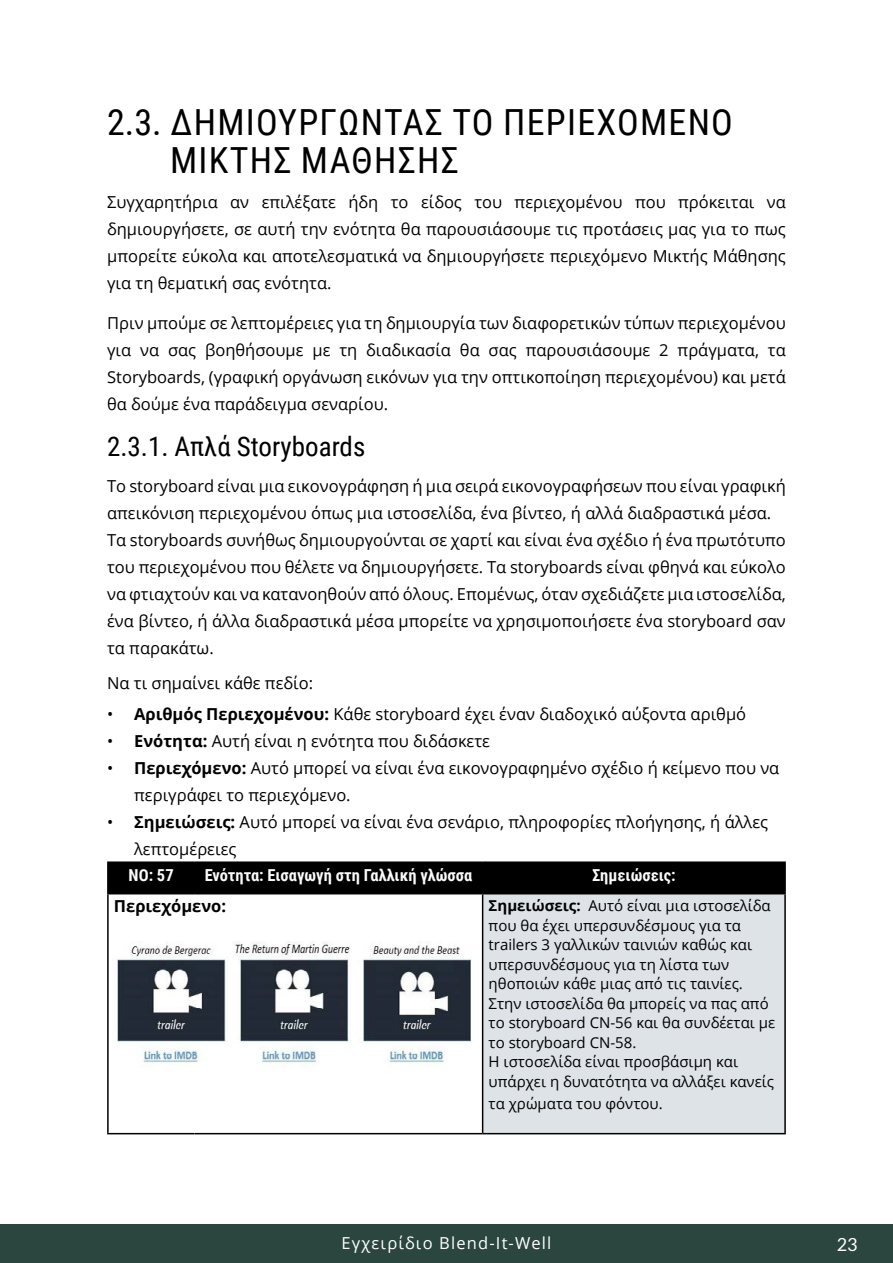
<style>
.page{position:relative;width:893px;height:1263px;background:#fff}
.page>*{position:absolute;margin:0;border:0;box-sizing:border-box;transform-origin:0 0}
.t1{font:36px/37.5px "Roboto Condensed";letter-spacing:.035em;color:#000}
.t2{font:27px "Roboto Condensed";color:#000}
.t3{font:18px "Lato";color:#fff}
.t4{font:16.5px/27px "Open Sans";color:#000}
.t5{font:700 16.5px "Roboto Condensed";color:#fafafa}
.t6{font:16.5px "Open Sans";letter-spacing:.07em;color:#fff}
.t7{font:700 16.5px "Open Sans";color:#000}
.t8{font:15px/19.5px "Open Sans";color:#000}
.s1{font-weight:700}
</style>
<div class="page">
<div style="left:0;top:1224px;width:893px;height:39px;background:#2b463e"></div>
<div style="left:109px;top:863px;width:675px;height:30px;background:#000"></div>
<div style="left:483px;top:894px;width:302px;height:240px;background:#dee3e8"></div>
<hr style="left:107px;top:861px;width:87px;height:2px;background:#000">
<hr style="left:107px;top:863px;width:2px;height:30px;background:#000">
<hr style="left:194px;top:861px;width:289px;height:2px;background:#000">
<hr style="left:194px;top:863px;width:1px;height:30px;background:#000">
<hr style="left:483px;top:861px;width:303px;height:2px;background:#000">
<hr style="left:482px;top:863px;width:1px;height:30px;background:#000">
<hr style="left:784px;top:863px;width:2px;height:30px;background:#000">
<hr style="left:107px;top:893px;width:87px;height:1px;background:#000">
<hr style="left:107px;top:894px;width:2px;height:239px;background:#000">
<hr style="left:194px;top:893px;width:289px;height:1px;background:#000">
<hr style="left:483px;top:893px;width:303px;height:1px;background:#000">
<hr style="left:482px;top:894px;width:1px;height:239px;background:#000">
<hr style="left:784px;top:894px;width:2px;height:239px;background:#000">
<hr style="left:107px;top:1133px;width:87px;height:1px;background:#000">
<hr style="left:194px;top:1133px;width:289px;height:1px;background:#000">
<hr style="left:483px;top:1133px;width:303px;height:1px;background:#000">
<img style="left:116px;top:941px;width:356px;height:126px">
<h1 class="t1" style="left:170px;top:102px;width:564px;text-indent:-63px">2.3. ΔΗ ΜΙΟΥΡΓΏΝΤΑΣ ΤΟ ΠΕΡΙΕΧΌΜΕΝΟ<br>ΜΙΚΤΉΣ ΜΆΘΗΣΗΣ</h1>
<p class="t4" style="left:107px;top:188px;width:680px;text-align:justify">Συγχαρητήρια αν επιλέξατε ήδη το είδος του περιεχομένου που πρόκειται να δημιουργήσετε, σε αυτή την ενότητα θα παρουσιάσουμε τις προτάσεις μας για το πως μπορείτε εύκολα και αποτελεσματικά να δημιουργήσετε περιεχόμενο Μικτής Μάθησης για τη θεματική σας ενότητα.</p>
<p class="t4" style="left:107px;top:309px;width:680px;text-align:justify">Πριν μπούμε σε λεπτομέρειες για τη δημιουργία των διαφορετικών τύπων περιεχομένου για να σας βοηθήσουμε με τη διαδικασία θα σας παρουσιάσουμε 2 πράγματα, τα Storyboards, (γραφική οργάνωση εικόνων για την οπτικοποίηση περιεχομένου) και μετά θα δούμε ένα παράδειγμα σεναρίου.</p>
<h2 class="t2" style="left:107px;top:428px;width:260px">2.3.1. Απλά Storyboards</h2>
<p class="t4" style="left:107px;top:472px;width:680px">Το storyboard είναι μια εικονογράφηση ή μια σειρά εικονογραφήσεων που είναι γραφική απεικόνιση περιεχομένου όπως μια ιστοσελίδα, ένα βίντεο, ή αλλά διαδραστικά μέσα.<br>Τα storyboards συνήθως δημιουργούνται σε χαρτί και είναι ένα σχέδιο ή ένα πρωτότυπο του περιεχομένου που θέλετε να δημιουργήσετε. Τα storyboards είναι φθηνά και εύκολο να φτιαχτούν και να κατανοηθούν από όλους. Επομένως, όταν σχεδιάζετε μια ιστοσελίδα, ένα βίντεο, ή άλλα διαδραστικά μέσα μπορείτε να χρησιμοποιήσετε ένα storyboard σαν τα παρακάτω.</p>
<p class="t4" style="left:107px;top:669px;width:207px">Να τι σημαίνει κάθε πεδίο:</p>
<p class="t4" style="left:107px;top:700px;width:641px">• <span class="s1">Αριθμός Περιεχομένου:</span> Κάθε storyboard έχει έναν διαδοχικό αύξοντα αριθμό</p>
<p class="t4" style="left:107px;top:727px;width:384px">• <span class="s1">Ενότητα:</span> Αυτή είναι η ενότητα που διδάσκετε</p>
<p class="t4" style="left:134px;top:754px;width:647px;text-indent:-27px">• <span class="s1">Περιεχόμενο:</span> Αυτό μπορεί να είναι ένα εικονογραφημένο σχέδιο ή κείμενο που να περιγράφει το περιεχόμενο.</p>
<p class="t4" style="left:134px;top:808px;width:635px;text-indent:-27px">• <span class="s1">Σημειώσεις:</span> Αυτό μπορεί να είναι ένα σενάριο, πληροφορίες πλοήγησης, ή άλλες λεπτομέρειες</p>
<p class="t5" style="left:129px;top:863px;width:47px">NO: 57</p>
<p class="t5" style="left:205px;top:863px;width:269px">Ενότητα: Εισαγωγή στη Γαλλική γλώσσα</p>
<p class="t5" style="left:592px;top:863px;width:85px">Σημειώσεις:</p>
<p class="t7" style="left:114px;top:895px;width:114px">Περιεχόμενο:</p>
<p class="t8" style="left:489px;top:896px;width:288px"><span class="s1">Σημειώσεις:</span> Αυτό είναι μια ιστοσελίδα που θα έχει υπερσυνδέσμους για τα trailers 3 γαλλικών ταινιών καθώς και υπερσυνδέσμους για τη λίστα των ηθοποιών κάθε μιας από τις ταινίες.<br>Στην ιστοσελίδα θα μπορείς να πας από το storyboard CN-56 και θα συνδέεται με το storyboard CN-58.<br>H ιστοσελίδα είναι προσβάσιμη και υπάρχει η δυνατότητα να αλλάξει κανείς</p>
<p class="t8" style="left:489px;top:1094px;width:176px">τα χρώματα του φόντου.</p>
<p class="t6" style="left:342px;top:1231px;width:211px">Εγχειρίδιο Blend-It-Well</p>
<p class="t3" style="left:837px;top:1234px;width:22px">23</p>
</div>
